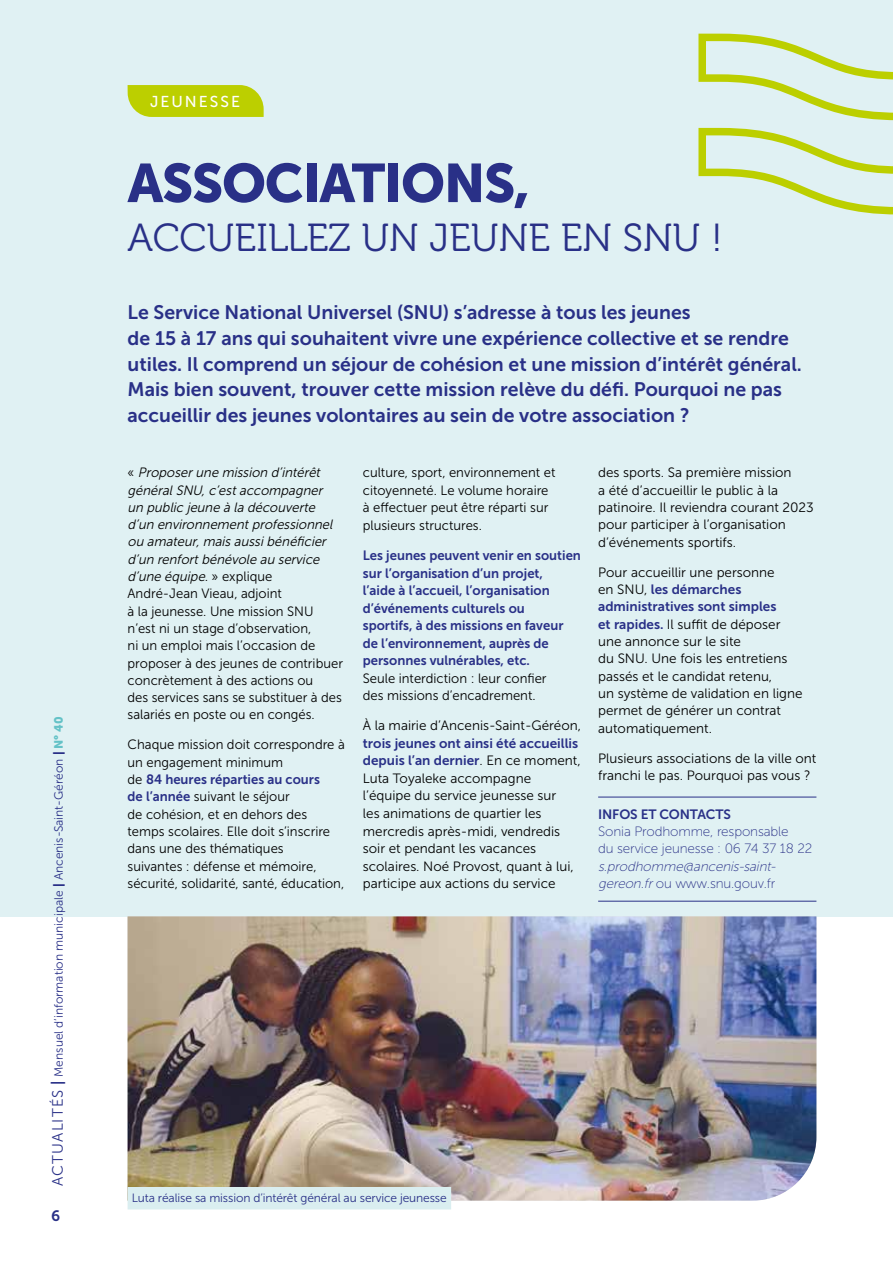
<style>
.page{position:relative;width:893px;height:1263px;background:#fff}
.page>*{position:absolute;margin:0;border:0;box-sizing:border-box;transform-origin:0 0}
.t1{font:54px "Museo Sans 900";letter-spacing:-.025em;color:#293087}
.t2{font:39px "Museo 300";color:#293087}
.t3{font:19.5px/25.5px "Museo Sans 700";color:#293087}
.t4{font:15.75px "Museo Sans 500";letter-spacing:.125em;color:#fff}
.t5{font:15px "Museo 700";color:#293087}
.t6{font:13.5px/17.2px "Museo Sans 300";color:#000}
.t7{font:13.5px/17.5px "Museo Sans 700";color:#293087}
.t8{font:13.5px/17.4px "Museo Sans 100";letter-spacing:-.01em;color:#293087}
.t9{font:italic 13.5px/17.4px "Museo Sans 100";color:#293087}
.t10{font:12px "Museo Sans 300";letter-spacing:-.01em;color:#293087}
.s1{font-size:15px}
.s2{font-family:"Museo Sans 700";font-size:15px}
.s3{font-family:"Museo Sans 900"}
.s4{font-family:"Museo Sans 900";color:#64c2c7}
.s5{font-style:italic}
.s6{font-family:"Museo Sans 300";color:#000}
.s7{font-family:"Museo Sans 700";color:#293087}
.s8{font-style:normal}
</style>
<div class="page">
<div style="left:0;top:0;width:893px;height:916px;background:#e0f1f3"></div>
<svg style="left:128px;top:85px;width:136px;height:32px;background:#bed10e"></svg>
<hr style="left:598px;top:797px;width:218px;height:1px;background:#293087">
<hr style="left:598px;top:901px;width:218px;height:1px;background:#293087">
<img style="left:128px;top:916px;width:688px;height:284px">
<div style="left:128px;top:1187px;width:323px;height:22px;background:#daeef0"></div>
<svg style="left:698px;top:33px;width:195px;height:182px"></svg>
<p class="t10" style="left:52px;top:1186px;width:471px;rotate:-90deg"><span class="s1">ACTUALITÉS</span> <span class="s2">|</span> Mensuel d’information municipale <span class="s3">|</span> Ancenis-Saint-Géréon <span class="s3">|</span> <span class="s4">N° 40</span></p>
<p class="t5" style="left:51px;top:1207px;width:10px">6</p>
<p class="t4" style="left:150px;top:93px;width:91px">JEUNESSE</p>
<h1 class="t1" style="left:128px;top:153px;width:404px">ASSOCIATIONS,</h1>
<h2 class="t2" style="left:128px;top:217px;width:597px">ACCUEILLEZ UN JEUNE EN SNU !</h2>
<p class="t3" style="left:128px;top:300px;width:676px">Le Service National Universel (SNU) s’adresse à tous les jeunes<br>de 15 à 17 ans qui souhaitent vivre une expérience collective et se rendre utiles. Il comprend un séjour de cohésion et une mission d’intérêt général.<br>Mais bien souvent, trouver cette mission relève du défi. Pourquoi ne pas accueillir des jeunes volontaires au sein de votre association ?</p>
<p class="t6" style="left:128px;top:464px;width:217px">« <span class="s5">Proposerune mission d’intérêt généralSNU,c’estaccompagner un public jeune à la découverte d’un environnementprofessionnel ou amateur,maisaussibénéficier d’un renfortbénévole au service d’une équipe.</span> » ex p l i q u e<br>André-Jean Vieau, adjoint<br>à la jeunesse. Une mission SNU n’est ni un stage d’observation,<br>ni un emploi mais l’occasion de proposer à des jeunes de contribuer concrètement à des actions ou<br>des services sans se substituer à des salariés en poste ou en congés.</p>
<p class="t6" style="left:128px;top:736px;width:219px">Chaque mission doit correspondre à un engagement minimum</p>
<p class="t7" style="left:128px;top:771px;width:194px"><span class="s6">de</span> 84 heures réparties au cours</p>
<p class="t6" style="left:128px;top:788px;width:218px"><span class="s7">de l’année</span> suivant le séjour<br>de cohésion, et en dehors des temps scolaires. Elle doit s’inscrire dans une des thématiques<br>suivantes : défense et mémoire, sécurité, solidarité, santé, éducation,</p>
<p class="t6" style="left:363px;top:464px;width:194px">culture, sport, environnement et citoyenneté. Le volume horaire à effectuer peut être réparti sur plusieurs structures.</p>
<p class="t7" style="left:363px;top:547px;width:220px">Les jeunes peuvent venir en soutien sur l’organisation d’un projet,<br>l’aide à l’accueil, l’organisation d’événements culturels ou<br>sportifs, à des missions en faveur de l’environnement, auprès de personnes vulnérables, etc.</p>
<p class="t6" style="left:363px;top:669px;width:185px">Seule interdiction : leur confier des missions d’encadrement.</p>
<p class="t6" style="left:363px;top:717px;width:220px">À la mairie d’Ancenis-Saint-Géréon,</p>
<p class="t7" style="left:363px;top:734px;width:219px">trois jeunes ont ainsi été accueillis depuis l’an dernier<span class="s6">. En ce moment,</span></p>
<p class="t6" style="left:363px;top:770px;width:213px">Luta Toyaleke accompagne l’équipe du service jeunesse sur les animations de quartier les mercredis après-midi, vendredis soir et pendant les vacances scolaires. Noé Provost, quant à lui, participe aux actions du service</p>
<p class="t6" style="left:598px;top:464px;width:217px">des sports. Sa première mission<br>a été d’accueillir le public à la patinoire. Il reviendra courant 2023 pour participer à l’organisation d’événements sportifs.</p>
<p class="t6" style="left:598px;top:563px;width:178px">Pour accueillir une personne</p>
<p class="t7" style="left:598px;top:581px;width:180px"><span class="s6">en SNU,</span> les démarches administratives sont simples</p>
<p class="t6" style="left:598px;top:615px;width:206px"><span class="s7">et rapides.</span> Il suffit de déposer une annonce sur le site<br>du SNU. Une fois les entretiens passés et le candidat retenu,<br>un système de validation en ligne permet de générer un contrat automatiquement.</p>
<p class="t6" style="left:598px;top:749px;width:220px">Plusieurs associations de la ville ont franchi le pas. Pourquoi pas vous ?</p>
<p class="t7" style="left:598px;top:805px;width:134px">INFOS ET CONTACTS</p>
<p class="t8" style="left:598px;top:823px;width:216px">Sonia Prodhomme, responsable<br>du service jeunesse : 06 74 37 18 22</p>
<p class="t9" style="left:598px;top:857px;width:182px">s.prodhomme@ancenis-saint&shy;gereon.fr<span class="s8">ou www.snu.gouv.fr</span></p>
<p class="t10" style="left:132px;top:1191px;width:316px">Luta réalise sa mission d’intérêt général au service jeunesse</p>
</div>
